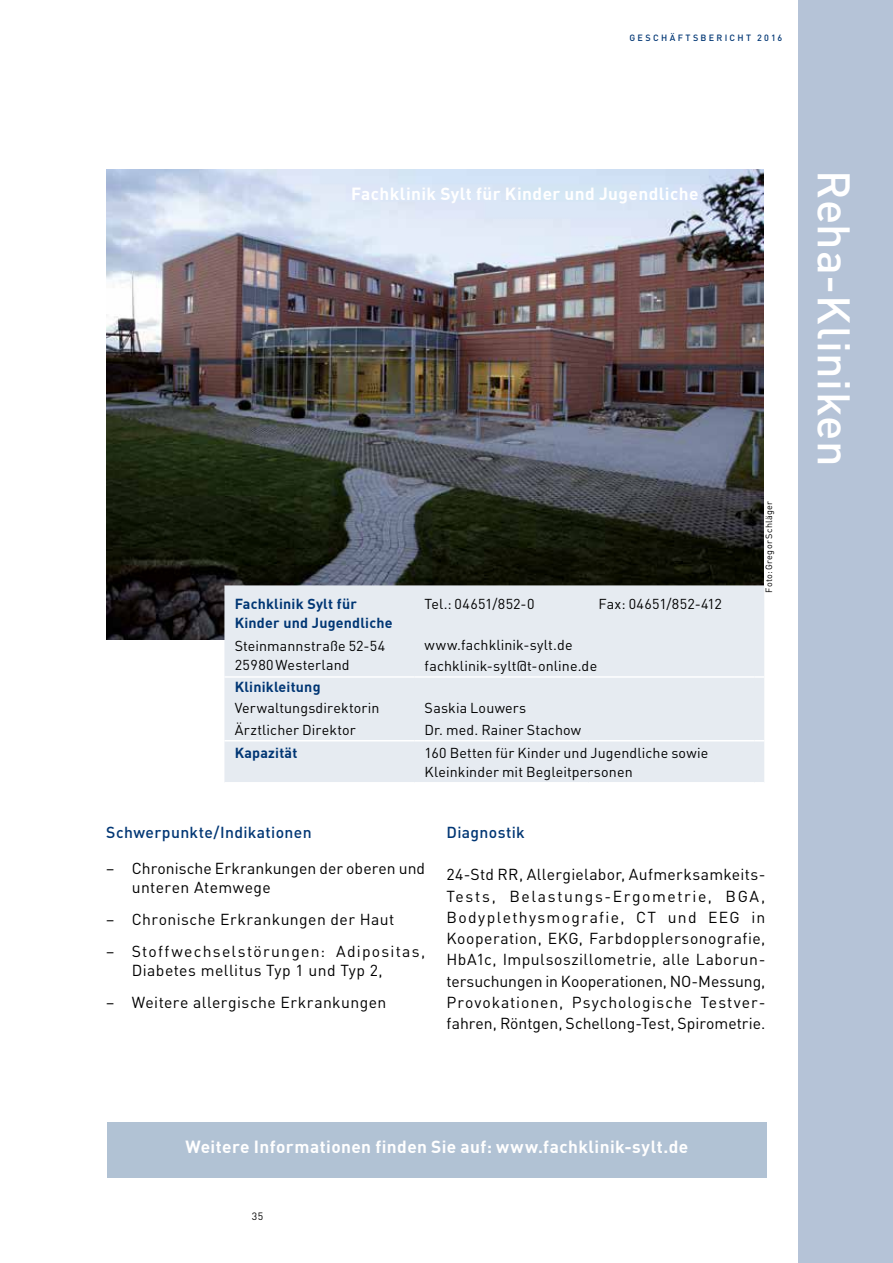
<style>
.page{position:relative;width:893px;height:1263px;background:#fff}
.page>*{position:absolute;margin:0;border:0;box-sizing:border-box;transform-origin:0 0}
.t1{font:500 45px "DIN Pro DR Vp";letter-spacing:.015em;color:#fff}
.t2{font:700 17.25px "DIN";letter-spacing:.025em;color:#fff}
.t3{font:15.75px/21.3px "DIN Pro DR Vp";letter-spacing:.025em;color:#000;text-align:justify}
.t4{font:15.75px/19.2px "DIN Pro DR Vp";letter-spacing:.075em;color:#000}
.t5{font:15.75px/19.2px "DIN Pro DR Vp";letter-spacing:.005em;color:#000}
.t6{font:500 15.75px "DIN Pro DR Vp";letter-spacing:.025em;color:#003674}
.t7{font:14.25px/19.2px "DIN Pro DR Vp";letter-spacing:.01em;color:#000}
.t8{font:700 14.25px/19.2px "DIN";letter-spacing:.015em;color:#003674}
.t9{font:500 9px "DIN Pro DR Vp";letter-spacing:.255em;color:#003674}
.t10{font:9px "DIN Pro DR Vp";letter-spacing:.03em;color:#000}
</style>
<div class="page">
<div style="left:798px;top:0;width:95px;height:1263px;background:#b5c3d7"></div>
<img style="left:106px;top:169px;width:657px;height:471px">
<div style="left:224px;top:585px;width:540px;height:197px;background:#e6ebf1"></div>
<hr style="left:224px;top:676px;width:190px;height:2px;background:#fff">
<hr style="left:414px;top:676px;width:174px;height:2px;background:#fff">
<hr style="left:588px;top:676px;width:166px;height:2px;background:#fff">
<svg style="left:754px;top:676px;width:10px;height:2px"></svg>
<hr style="left:224px;top:740px;width:190px;height:1px;background:#fff">
<hr style="left:414px;top:740px;width:174px;height:1px;background:#fff">
<hr style="left:588px;top:740px;width:166px;height:1px;background:#fff">
<div style="left:107px;top:1123px;width:659px;height:55px;background:#b1c2d4"></div>
<p class="t9" style="left:629px;top:32px;width:155px">GESCHÄFTSBERICHT 2016</p>
<p class="t2" style="left:351px;top:182px;width:349px">Fachklinik Sylt für Kinder und Jugendliche</p>
<p class="t8" style="left:235px;top:594px;width:159px">Fachklinik Sylt für<br>Kinder und Jugendliche</p>
<p class="t7" style="left:425px;top:594px;width:111px">Tel.: 04651/852-0</p>
<p class="t7" style="left:599px;top:594px;width:125px">Fax: 04651/852-412</p>
<p class="t7" style="left:235px;top:636px;width:152px">Steinmannstraße 52-54<br>2 5 9 8 0 Westerland</p>
<p class="t7" style="left:425px;top:633px;width:174px;line-height:21.3px">www.fachklinik-sylt.d e fachklinik-sylt@t-online.d e</p>
<p class="t8" style="left:235px;top:677px;width:87px">Klinikleitung</p>
<p class="t7" style="left:235px;top:698px;width:146px">Verwaltungsdirektorin</p>
<p class="t7" style="left:425px;top:698px;width:103px">Saskia Louwers</p>
<p class="t7" style="left:235px;top:720px;width:123px">Ärztlicher Direktor</p>
<p class="t7" style="left:425px;top:720px;width:158px">Dr. med. Rainer Stachow</p>
<p class="t8" style="left:235px;top:742px;width:64px">Kapazität</p>
<p class="t7" style="left:425px;top:743px;width:285px">160 Betten für Kinder und Jugendliche sowie<br>Kleinkinder mit Begleitpersonen</p>
<p class="t10" style="left:763px;top:593px;width:93px;rotate:-90deg">Foto: Gregor Schläger</p>
<p class="t6" style="left:106px;top:822px;width:207px">Schwerpunkte/Indikationen</p>
<p class="t5" style="left:132px;top:858px;width:295px;text-indent:-26px">– Chronische Erkrankungen der oberen und unteren Atemwege</p>
<p class="t3" style="left:106px;top:908px;width:290px">– Chronische Erkrankungen der Haut</p>
<p class="t4" style="left:132px;top:941px;width:295px;text-indent:-26px">– Stoffwechselstörungen: Adipositas,<br>Diabetes mellitus Typ 1 und Typ 2,</p>
<p class="t3" style="left:106px;top:991px;width:281px">– Weitere allergische Erkrankungen</p>
<p class="t6" style="left:446px;top:822px;width:80px">Diagnostik</p>
<p class="t3" style="left:446px;top:864px;width:320px">24-Std RR, Allergielabor, Aufmerksamkeits-Tests, Belastungs-Ergometrie, BGA, Bodyplethysmografie, CT und EEG in Kooperation, EKG, Farbdopplersonografie, HbA1c, Impulsoszillometrie, alle Laborun&shy;tersuchungen in Kooperationen, NO-Messung, Provokationen, Psychologische Testver&shy;fahren, Röntgen, Schellong-Test, Spirometrie.</p>
<h1 class="t1" style="left:863px;top:170px;width:298px;rotate:90deg">Reha-Kliniken</h1>
<p class="t2" style="left:185px;top:1135px;width:505px">Weitere Informationen finden Sie auf: www.fachklinik-sylt.de</p>
</div>
